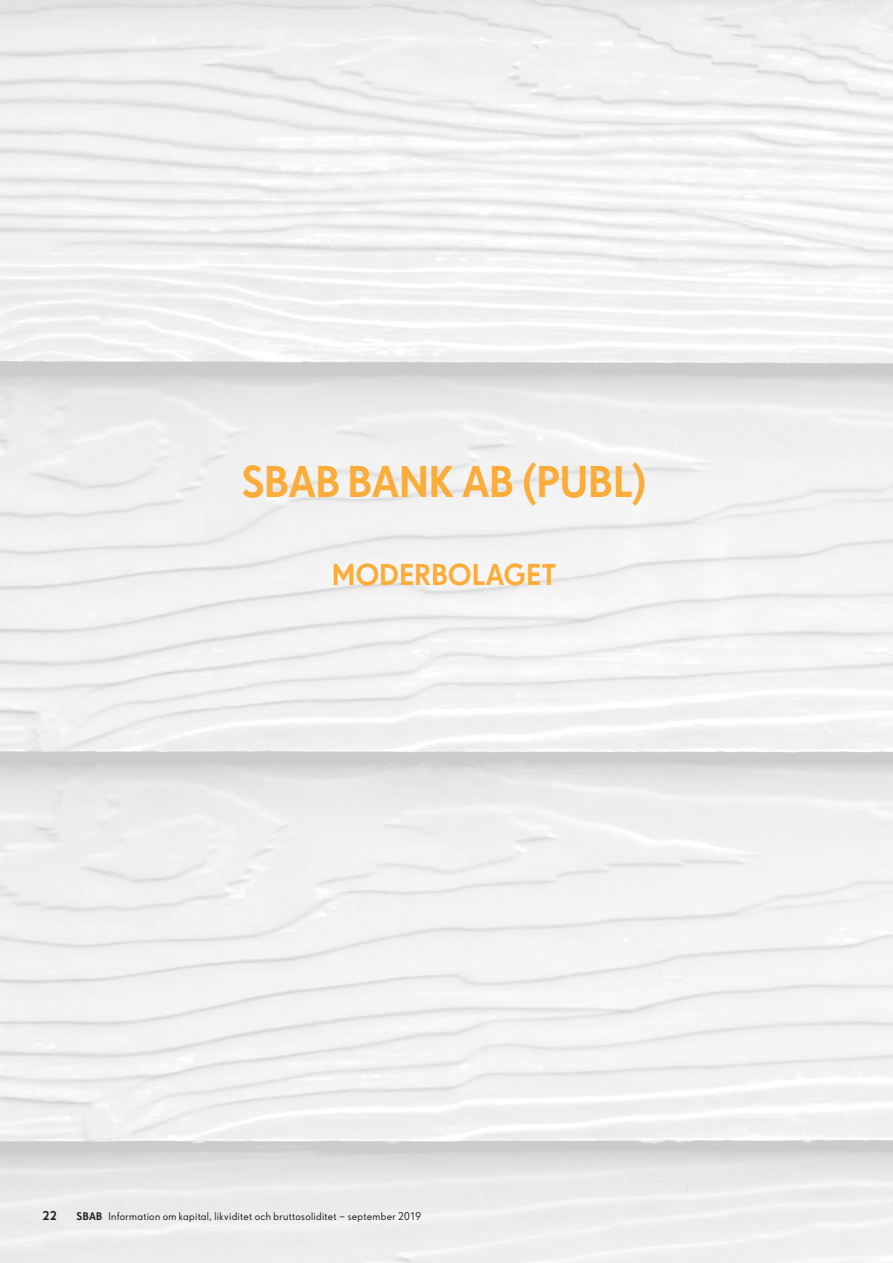
<style>
.page{position:relative;width:893px;height:1263px;background:#fff}
.page>*{position:absolute;margin:0;border:0;box-sizing:border-box;transform-origin:0 0}
.Rubrik_2__28{font:700 42px "SBAB Sans";color:#fbac39}
.Rubrik_2__28-2{font:700 28.5px "SBAB Sans";letter-spacing:.005em;color:#fbac39}
.t1{font:700 12px "SBAB Sans";color:#231f20}
.t2{font:10.5px "SBAB Sans";letter-spacing:.025em;color:#231f20}
.s1{font-weight:700}
</style>
<div class="page">
<p class="Rubrik_2__28" style="left:241px;top:454px;width:407px">SBAB BANK AB (PUBL)</p>
<p class="Rubrik_2__28-2" style="left:332px;top:556px;width:226px">MODERBOLAGET</p>
<p class="t1" style="left:43px;top:1208px;width:16px">22</p>
<p class="t2" style="left:77px;top:1210px;width:346px"><span class="s1">SBAB</span> Information om kapital, likviditet och bruttosoliditet – september 2019</p>
</div>
